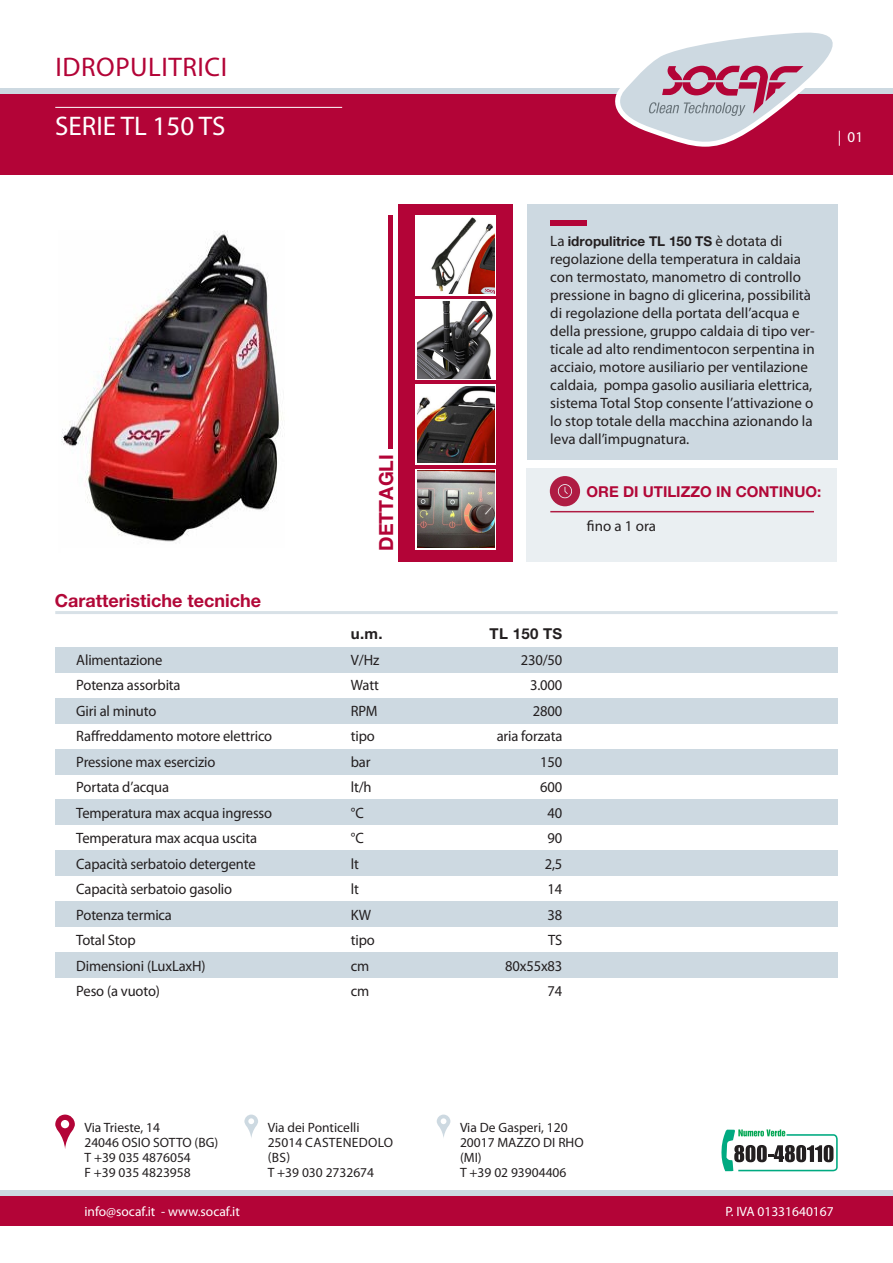
<style>
.page{position:relative;width:893px;height:1263px;background:#fff}
.page>*{position:absolute;margin:0;border:0;box-sizing:border-box;transform-origin:0 0}
.t1{font:27px "Myriad Pro";letter-spacing:.02em;color:#b30437}
.t2{font:27px "Myriad Pro";color:#fff}
.t3{font:700 19.5px "Helvetica Neue";color:#b30437}
.t4{font:700 18px "Helvetica Neue";color:#b20838}
.Piè_di_pagina{font:15px/18px "Myriad Pro";letter-spacing:-.005em;color:#231f20}
.t5{font:700 15px "Helvetica Neue";color:#b20838}
.Piè_di_pagina-2{font:700 15px "Helvetica Neue";letter-spacing:.02em;color:#231f20}
.t6{font:15px "Myriad Pro";color:#fff}
.t7{font:13.5px/15px "Myriad Pro";color:#231f20}
.t8{font:13.5px "Myriad Pro";color:#fff}
.t9{font:700 13.5px "Helvetica Neue";color:#231f20}
.t10{font:13.5px/15px "Myriad Pro";letter-spacing:.02em;color:#231f20}
.s1{font-family:"Myriad Pro";font-weight:400;font-size:15px}
</style>
<div class="page">
<div style="left:0;top:94px;width:893px;height:80px;background:#b30437"></div>
<div style="left:0;top:1196px;width:893px;height:29px;background:#b30437"></div>
<div style="left:0;top:88px;width:893px;height:6px;background:#cdd9e1"></div>
<div style="left:0;top:1190px;width:893px;height:6px;background:#cdd9e1"></div>
<hr style="left:55px;top:107px;width:287px;height:1px;background:#fff">
<svg style="left:55px;top:1114px;width:20px;height:35px"></svg>
<svg style="left:244px;top:1114px;width:14px;height:24px"></svg>
<svg style="left:437px;top:1114px;width:13px;height:24px"></svg>
<svg style="left:721px;top:1129px;width:117px;height:42px"></svg>
<img style="left:61px;top:230px;width:222px;height:312px">
<div style="left:527px;top:204px;width:311px;height:255px;background:#cdd9e1"></div>
<div style="left:550px;top:220px;width:36px;height:6px;background:#b30437"></div>
<div style="left:398px;top:204px;width:115px;height:357px;background:#b30437"></div>
<hr style="left:388px;top:215px;width:4px;height:234px;background:#b30437">
<div style="left:415px;top:215px;width:81px;height:81px;background:#fff"></div>
<svg style="left:415px;top:300px;width:81px;height:80px"></svg>
<svg style="left:415px;top:384px;width:81px;height:81px"></svg>
<svg style="left:415px;top:469px;width:81px;height:81px"></svg>
<img style="left:431px;top:217px;width:63px;height:77px">
<img style="left:418px;top:302px;width:76px;height:76px">
<img style="left:418px;top:386px;width:76px;height:77px">
<img style="left:418px;top:471px;width:76px;height:76px">
<div style="left:55px;top:647px;width:783px;height:26px;background:#cdd9e1"></div>
<hr style="left:55px;top:611px;width:783px;height:3px;background:#d8e1e7">
<div style="left:55px;top:698px;width:783px;height:26px;background:#cdd9e1"></div>
<div style="left:55px;top:749px;width:783px;height:26px;background:#cdd9e1"></div>
<div style="left:55px;top:799px;width:783px;height:26px;background:#cdd9e1"></div>
<div style="left:526px;top:468px;width:311px;height:93px;background:#eaeff2"></div>
<hr style="left:550px;top:511px;width:264px;height:1px;background:#af1c43">
<svg style="left:550px;top:476px;width:30px;height:30px"></svg>
<div style="left:55px;top:851px;width:783px;height:25px;background:#cdd9e1"></div>
<div style="left:55px;top:902px;width:783px;height:25px;background:#cdd9e1"></div>
<div style="left:55px;top:953px;width:783px;height:25px;background:#cdd9e1"></div>
<svg style="left:615px;top:32px;width:218px;height:115px"></svg>
<p class="t1" style="left:56px;top:50px;width:173px">IDROPULITRICI</p>
<p class="t2" style="left:55px;top:109px;width:172px">SERIE TL 150 TS</p>
<p class="t6" style="left:838px;top:128px;width:27px">| 01</p>
<p class="t4" style="left:55px;top:590px;width:208px">Caratteristiche tecniche</p>
<p class="t3" style="left:374px;top:551px;width:98px;rotate:-90deg">DETTAGLI</p>
<p class="t9" style="left:550px;top:233px;width:234px"><span class="s1">La</span> idropulitrice TL 150 TS <span class="s1">è dotata di</span></p>
<p class="Piè_di_pagina" style="left:550px;top:250px;width:266px">regolazione della temperatura in caldaia con termostato, manometro di controllo pressione in bagno di glicerina, possibilità di regolazione della portata dell’acqua e della pressione, gruppo caldaia di tipo ver&shy;ticale ad alto rendimentocon serpentina in acciaio, motore ausiliario per ventilazione caldaia, pompa gasolio ausiliaria elettrica, sistema Total Stop consente l’attivazione o lo stop totale della macchina azionando la leva dall’impugnatura.</p>
<p class="t5" style="left:587px;top:482px;width:236px">ORE DI UTILIZZO IN CONTINUO:</p>
<p class="Piè_di_pagina" style="left:587px;top:517px;width:71px">fino a 1 ora</p>
<p class="Piè_di_pagina-2" style="left:351px;top:624px;width:33px">u.m.</p>
<p class="Piè_di_pagina-2" style="left:490px;top:624px;width:74px">TL 150 TS</p>
<p class="Piè_di_pagina" style="left:76px;top:650px;width:88px">Alimentazione</p>
<p class="Piè_di_pagina" style="left:351px;top:650px;width:30px">V/Hz</p>
<p class="Piè_di_pagina" style="left:521px;top:650px;width:43px">230/50</p>
<p class="Piè_di_pagina" style="left:76px;top:676px;width:106px">Potenza assorbita</p>
<p class="Piè_di_pagina" style="left:351px;top:676px;width:29px">Watt</p>
<p class="Piè_di_pagina" style="left:530px;top:676px;width:34px">3.000</p>
<p class="Piè_di_pagina" style="left:76px;top:701px;width:82px">Giri al minuto</p>
<p class="Piè_di_pagina" style="left:351px;top:701px;width:28px">RPM</p>
<p class="Piè_di_pagina" style="left:533px;top:701px;width:31px">2800</p>
<p class="Piè_di_pagina" style="left:76px;top:727px;width:197px">Raffreddamento motore elettrico</p>
<p class="Piè_di_pagina" style="left:351px;top:727px;width:26px">tipo</p>
<p class="Piè_di_pagina" style="left:497px;top:727px;width:67px">aria forzata</p>
<p class="Piè_di_pagina" style="left:76px;top:752px;width:141px">Pressione max esercizio</p>
<p class="Piè_di_pagina" style="left:351px;top:752px;width:21px">bar</p>
<p class="Piè_di_pagina" style="left:540px;top:752px;width:24px">150</p>
<p class="Piè_di_pagina" style="left:76px;top:778px;width:94px">Portata d’acqua</p>
<p class="Piè_di_pagina" style="left:351px;top:778px;width:22px">lt/h</p>
<p class="Piè_di_pagina" style="left:540px;top:778px;width:24px">600</p>
<p class="Piè_di_pagina" style="left:76px;top:803px;width:197px">Temperatura max acqua ingresso</p>
<p class="Piè_di_pagina" style="left:351px;top:803px;width:14px">°C</p>
<p class="Piè_di_pagina" style="left:548px;top:803px;width:16px">40</p>
<p class="Piè_di_pagina" style="left:76px;top:829px;width:182px">Temperatura max acqua uscita</p>
<p class="Piè_di_pagina" style="left:351px;top:829px;width:14px">°C</p>
<p class="Piè_di_pagina" style="left:548px;top:829px;width:16px">90</p>
<p class="Piè_di_pagina" style="left:76px;top:854px;width:181px">Capacità serbatoio detergente</p>
<p class="Piè_di_pagina" style="left:351px;top:854px;width:10px">lt</p>
<p class="Piè_di_pagina" style="left:545px;top:854px;width:19px">2,5</p>
<p class="Piè_di_pagina" style="left:76px;top:880px;width:157px">Capacità serbatoio gasolio</p>
<p class="Piè_di_pagina" style="left:351px;top:880px;width:10px">lt</p>
<p class="Piè_di_pagina" style="left:548px;top:880px;width:16px">14</p>
<p class="Piè_di_pagina" style="left:76px;top:905px;width:97px">Potenza termica</p>
<p class="Piè_di_pagina" style="left:351px;top:905px;width:22px">KW</p>
<p class="Piè_di_pagina" style="left:548px;top:905px;width:16px">38</p>
<p class="Piè_di_pagina" style="left:76px;top:931px;width:61px">Total Stop</p>
<p class="Piè_di_pagina" style="left:351px;top:931px;width:26px">tipo</p>
<p class="Piè_di_pagina" style="left:548px;top:931px;width:16px">TS</p>
<p class="Piè_di_pagina" style="left:76px;top:956px;width:131px">Dimensioni (LuxLaxH)</p>
<p class="Piè_di_pagina" style="left:351px;top:956px;width:20px">cm</p>
<p class="Piè_di_pagina" style="left:505px;top:956px;width:59px">80x55x83</p>
<p class="Piè_di_pagina" style="left:76px;top:982px;width:85px">Peso (a vuoto)</p>
<p class="Piè_di_pagina" style="left:351px;top:982px;width:20px">cm</p>
<p class="Piè_di_pagina" style="left:548px;top:982px;width:16px">74</p>
<p class="t7" style="left:84px;top:1120px;width:77px">Via Trieste, 14</p>
<p class="t7" style="left:84px;top:1135px;width:135px">24046 OSIO SOTTO (BG)</p>
<p class="t7" style="left:84px;top:1150px;width:108px">T +39 035 4876054</p>
<p class="t7" style="left:84px;top:1165px;width:108px">F +39 035 4823958</p>
<p class="t7" style="left:268px;top:1120px;width:93px">Via dei Ponticelli</p>
<p class="t10" style="left:268px;top:1135px;width:127px">25014 CASTENEDOLO (BS)</p>
<p class="t7" style="left:268px;top:1165px;width:108px">T +39 030 2732674</p>
<p class="t7" style="left:460px;top:1120px;width:109px">Via De Gasperi, 120</p>
<p class="t7" style="left:460px;top:1135px;width:125px">20017 MAZZO DI RHO (MI)</p>
<p class="t7" style="left:460px;top:1165px;width:108px">T +39 02 93904406</p>
<p class="t8" style="left:84px;top:1202px;width:157px">info@socaf.it - www.socaf.it</p>
<p class="t8" style="left:725px;top:1202px;width:110px">P. IVA 01331640167</p>
</div>
